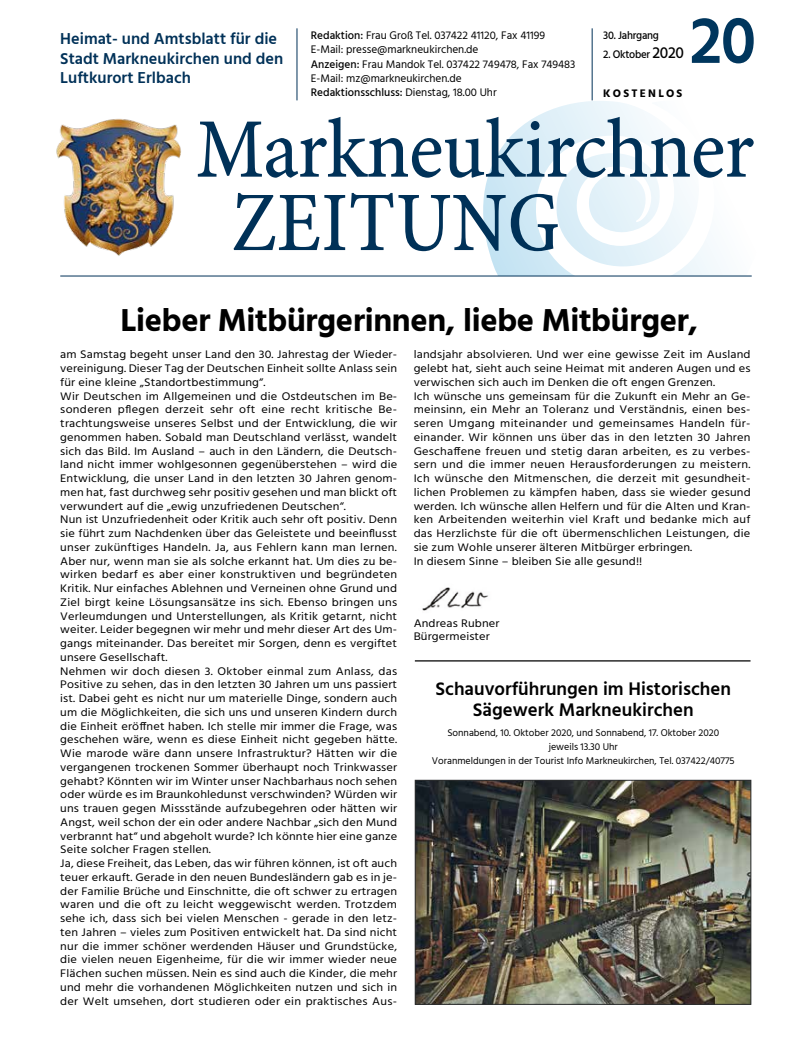
<style>
.page{position:relative;width:812px;height:1056px;background:#fff}
.page>*{position:absolute;margin:0;border:0;box-sizing:border-box;transform-origin:0 0}
.t1{font:600 67.5px "Hind Madurai";color:#00365d;scale:.96 1}
.t2{font:700 32.5px "Hind";letter-spacing:-.01em;color:#000}
.t3{font:600 18.75px/21.2px "Hind Madurai";color:#000;text-align:center}
.t4{font:600 16.25px/19.5px "Hind Madurai";color:#003158}
.t5{font:11.25px/13.8px "Hind";letter-spacing:.01em;color:#000;scale:1.1 1}
.t6{font:11.25px/14.4px "Hind Madurai";color:#000}
.t7{font:500 11.25px "Hind Madurai";letter-spacing:-.02em;color:#000;scale:.96 1}
.t8{font:700 11.25px "Hind Madurai";letter-spacing:.2em;color:#000}
.t9{font:10px/13.8px "Hind Madurai";color:#000;text-align:center}
.s1{font-weight:500}
.s2{font-size:16.25px}
</style>
<div class="page">
<svg style="left:483px;top:100px;width:271px;height:176px"></svg>
<hr style="left:60px;top:276px;width:691px;height:1px;background:#003158">
<hr style="left:296px;top:28px;width:1px;height:72px;background:#003158">
<svg style="left:233px;top:193px;width:324px;height:58px"></svg>
<svg style="left:198px;top:117px;width:555px;height:61px"></svg>
<img style="left:56px;top:118px;width:125px;height:138px">
<hr style="left:591px;top:28px;width:1px;height:72px;background:#003158">
<img style="left:416px;top:782px;width:333px;height:221px">
<div style="left:414px;top:780px;width:337px;height:225px;border:1px solid #2b2d2e"></div>
<img style="left:422px;top:587px;width:66px;height:24px">
<hr style="left:415px;top:660px;width:335px;height:1px;background:#000">
<h3 class="t4" style="left:60px;top:30px;width:224px">Heimat- und Amtsblatt für die<br>Stadt Markneukirchen und den<br>Luftkurort Erlbach</h3>
<p class="t6" style="left:311px;top:29px;width:266px"><span class="s1">Redaktion:</span> Frau Groß Tel. 037422 41120, Fax 41199<br>E-Mail: presse@markneukirchen.de<br><span class="s1">Anzeigen:</span> Frau Mandok Tel. 037422 749478, Fax 749483<br>E-Mail: mz@markneukirchen.de<br><span class="s1">Redaktionsschluss:</span> Dienstag, 18.00 Uhr</p>
<p class="t7" style="left:603px;top:28px;width:60px">30. Jahrgang</p>
<p class="t7" style="left:603px;top:48px;width:86px">2. Oktober <span class="s2">2020</span></p>
<p class="t8" style="left:603px;top:86px;width:81px">KOSTENLOS</p>
<h1 class="t1" style="left:689px;top:-2px;width:71px">20</h1>
<h2 class="t2" style="left:121px;top:301px;width:579px">Lieber Mitbürgerinnen, liebe Mitbürger,</h2>
<p class="t5" style="left:60px;top:348px;width:308px">am Samstag begeht unser Land den 30. Jahrestag der Wieder&shy;vereinigung. Dieser Tag der Deutschen Einheit sollte Anlass sein für eine kleine „Standortbestimmung“.<br>Wir Deutschen im Allgemeinen und die Ostdeutschen im Be&shy;sonderen pflegen derzeit sehr oft eine recht kritische Be&shy;trachtungsweise unseres Selbst und der Entwicklung, die wir genommen haben. Sobald man Deutschland verlässt, wandelt sich das Bild. Im Ausland – auch in den Ländern, die Deutsch&shy;land nicht immer wohlgesonnen gegenüberstehen – wird die Entwicklung, die unser Land in den letzten 30 Jahren genom&shy;men hat, fast durchweg sehr positiv gesehen und man blickt oft verwundert auf die „ewig unzufriedenen Deutschen“.<br>Nun ist Unzufriedenheit oder Kritik auch sehr oft positiv. Denn sie führt zum Nachdenken über das Geleistete und beeinflusst unser zukünftiges Handeln. Ja, aus Fehlern kann man lernen.<br>Aber nur, wenn man sie als solche erkannt hat. Um dies zu be&shy;wirken bedarf es aber einer konstruktiven und begründeten Kritik. Nur einfaches Ablehnen und Verneinen ohne Grund und Ziel birgt keine Lösungsansätze ins sich. Ebenso bringen uns Verleumdungen und Unterstellungen, als Kritik getarnt, nicht weiter. Leider begegnen wir mehr und mehr dieser Art des Um&shy;gangs miteinander. Das bereitet mir Sorgen, denn es vergiftet unsere Gesellschaft.<br>Nehmen wir doch diesen 3. Oktober einmal zum Anlass, das Positive zu sehen, das in den letzten 30 Jahren um uns passiert ist. Dabei geht es nicht nur um materielle Dinge, sondern auch um die Möglichkeiten, die sich uns und unseren Kindern durch die Einheit eröffnet haben. Ich stelle mir immer die Frage, was geschehen wäre, wenn es diese Einheit nicht gegeben hätte.<br>Wie marode wäre dann unsere Infrastruktur? Hätten wir die vergangenen trockenen Sommer überhaupt noch Trinkwasser gehabt? Könnten wir im Winter unser Nachbarhaus noch sehen oder würde es im Braunkohledunst verschwinden? Würden wir uns trauen gegen Missstände aufzubegehren oder hätten wir Angst, weil schon der ein oder andere Nachbar „sich den Mund verbrannt hat“ und abgeholt wurde? Ich könnte hier eine ganze Seite solcher Fragen stellen.<br>Ja, diese Freiheit, das Leben, das wir führen können, ist oft auch teuer erkauft. Gerade in den neuen Bundesländern gab es in je&shy;der Familie Brüche und Einschnitte, die oft schwer zu ertragen waren und die oft zu leicht weggewischt werden. Trotzdem sehe ich, dass sich bei vielen Menschen - gerade in den letz&shy;ten Jahren – vieles zum Positiven entwickelt hat. Da sind nicht nur die immer schöner werdenden Häuser und Grundstücke, die vielen neuen Eigenheime, für die wir immer wieder neue Flächen suchen müssen. Nein es sind auch die Kinder, die mehr und mehr die vorhandenen Möglichkeiten nutzen und sich in der Welt umsehen, dort studieren oder ein praktisches Aus-</p>
<p class="t5" style="left:413px;top:348px;width:308px">landsjahr absolvieren. Und wer eine gewisse Zeit im Ausland gelebt hat, sieht auch seine Heimat mit anderen Augen und es verwischen sich auch im Denken die oft engen Grenzen.<br>Ich wünsche uns gemeinsam für die Zukunft ein Mehr an Ge&shy;meinsinn, ein Mehr an Toleranz und Verständnis, einen bes&shy;seren Umgang miteinander und gemeinsames Handeln für&shy;einander. Wir können uns über das in den letzten 30 Jahren Geschaffene freuen und stetig daran arbeiten, es zu verbes&shy;sern und die immer neuen Herausforderungen zu meistern.<br>Ich wünsche den Mitmenschen, die derzeit mit gesundheit&shy;lichen Problemen zu kämpfen haben, dass sie wieder gesund werden. Ich wünsche allen Helfern und für die Alten und Kran&shy;ken Arbeitenden weiterhin viel Kraft und bedanke mich auf das Herzlichste für die oft übermenschlichen Leistungen, die sie zum Wohle unserer älteren Mitbürger erbringen.<br>In diesem Sinne – bleiben Sie alle gesund!!</p>
<p class="t5" style="left:413px;top:617px;width:79px">Andreas Rubner<br>Bürgermeister</p>
<h3 class="t3" style="left:435px;top:679px;width:297px">Schauvorführungen im Historischen<br>Sägewerk Markneukirchen</h3>
<p class="t9" style="left:432px;top:727px;width:304px">Sonnabend, 10. Oktober 2020, und Sonnabend, 17. Oktober 2020 jeweils 13.30 Uhr<br>Voranmeldungen in der Tourist Info Markneukirchen, Tel. 037422/40775</p>
</div>
